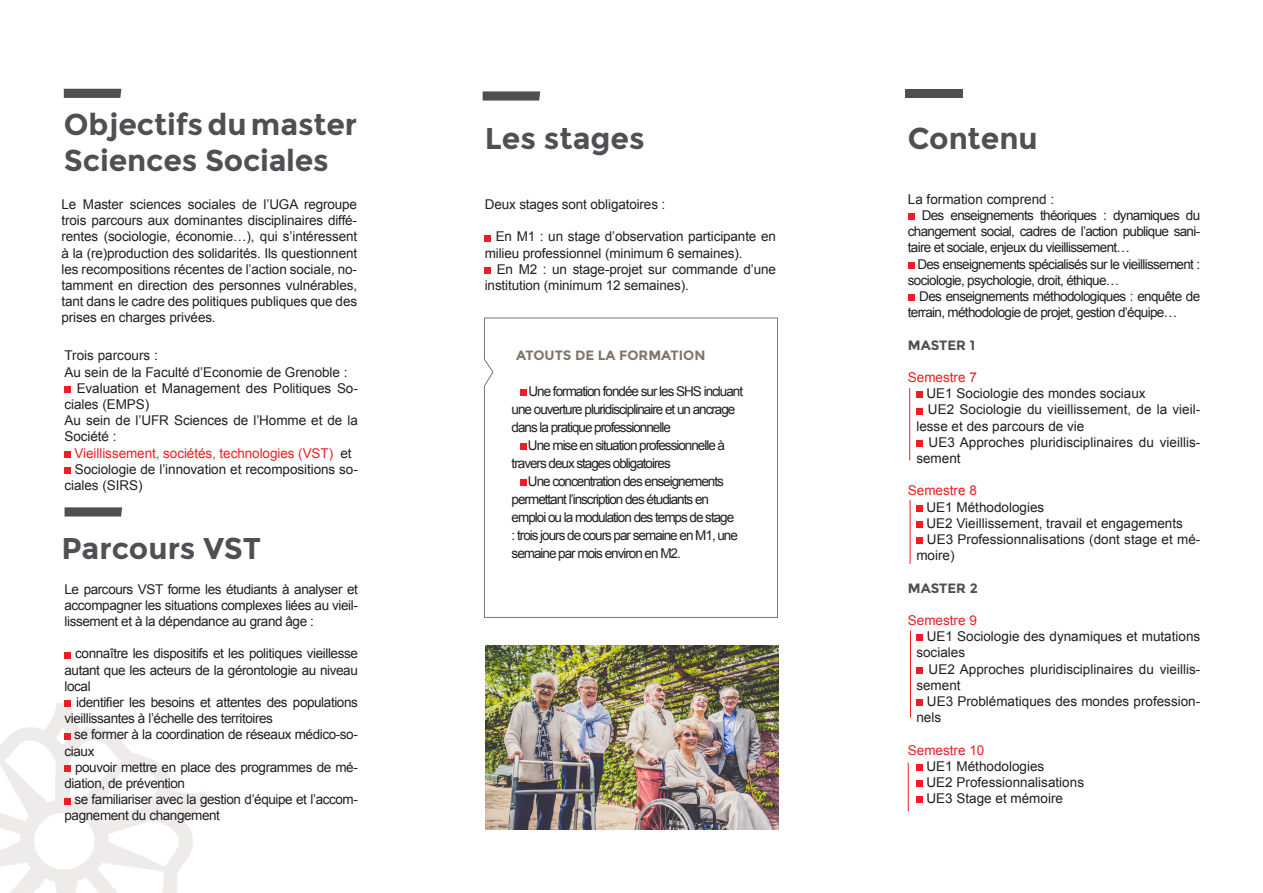
<style>
.page{position:relative;width:1263px;height:893px;background:#fff}
.page>*{position:absolute;margin:0;border:0;box-sizing:border-box;transform-origin:0 0}
.t1{font:700 30px/35.4px "Montserrat";letter-spacing:-.005em;color:#4e5053}
.t2{font:13.5px/16.2px "Arial";letter-spacing:-.03em;color:#231f20}
.t3{font:13.5px/16.2px "Arial";color:#231f20}
.t4{font:13.5px/18px "Arial";letter-spacing:-.075em;color:#231f20}
.t5{font:13.5px "Arial";letter-spacing:-.05em;color:#231f20}
.t6{font:13.5px "Arial";letter-spacing:-.005em;color:#231f20}
.t7{font:13.5px/16.2px "Arial";letter-spacing:-.01em;color:#231f20}
.t8{font:13.5px "Arial";letter-spacing:-.005em;color:#ee1d23}
.t9{font:700 13.5px "Montserrat";color:#807568}
.t10{font:700 13.5px "Montserrat";color:#4e5053}
.s1{color:#231f20}
</style>
<div class="page">
<img style="left:0;top:703px;width:210px;height:190px">
<svg style="left:65px;top:652px;width:6px;height:6px"></svg>
<svg style="left:65px;top:701px;width:6px;height:6px"></svg>
<svg style="left:65px;top:733px;width:6px;height:6px"></svg>
<div style="left:65px;top:765px;width:6px;height:7px;background:#ee1d23"></div>
<svg style="left:65px;top:798px;width:6px;height:6px"></svg>
<div style="left:908px;top:213px;width:6px;height:7px;background:#ee1d23"></div>
<svg style="left:908px;top:262px;width:6px;height:6px"></svg>
<div style="left:908px;top:294px;width:6px;height:7px;background:#ee1d23"></div>
<div style="left:916px;top:392px;width:7px;height:6px;background:#ee1d23"></div>
<div style="left:916px;top:408px;width:7px;height:6px;background:#ee1d23"></div>
<div style="left:916px;top:440px;width:7px;height:7px;background:#ee1d23"></div>
<div style="left:916px;top:505px;width:7px;height:6px;background:#ee1d23"></div>
<div style="left:916px;top:521px;width:7px;height:7px;background:#ee1d23"></div>
<div style="left:916px;top:537px;width:7px;height:7px;background:#ee1d23"></div>
<div style="left:916px;top:635px;width:7px;height:6px;background:#ee1d23"></div>
<div style="left:916px;top:667px;width:7px;height:6px;background:#ee1d23"></div>
<div style="left:916px;top:699px;width:7px;height:7px;background:#ee1d23"></div>
<div style="left:916px;top:764px;width:7px;height:7px;background:#ee1d23"></div>
<div style="left:916px;top:780px;width:7px;height:7px;background:#ee1d23"></div>
<div style="left:916px;top:797px;width:7px;height:6px;background:#ee1d23"></div>
<div style="left:905px;top:89px;width:57px;height:9px;background:#4e5053"></div>
<div style="left:65px;top:386px;width:6px;height:7px;background:#ee1d23"></div>
<div style="left:65px;top:451px;width:6px;height:7px;background:#ee1d23"></div>
<div style="left:65px;top:467px;width:6px;height:7px;background:#ee1d23"></div>
<svg style="left:64px;top:89px;width:57px;height:9px"></svg>
<svg style="left:485px;top:235px;width:6px;height:6px"></svg>
<div style="left:485px;top:267px;width:6px;height:7px;background:#ee1d23"></div>
<svg style="left:484px;top:318px;width:294px;height:300px"></svg>
<svg style="left:483px;top:91px;width:57px;height:10px"></svg>
<svg style="left:65px;top:507px;width:57px;height:9px"></svg>
<hr style="left:909px;top:388px;width:1px;height:72px;background:#ee1d23">
<hr style="left:910px;top:500px;width:1px;height:64px;background:#ee1d23">
<hr style="left:910px;top:631px;width:1px;height:86px;background:#ee1d23">
<hr style="left:908px;top:763px;width:1px;height:48px;background:#ee1d23">
<img style="left:485px;top:645px;width:294px;height:184px">
<h1 class="t1" style="left:64px;top:107px;width:295px">Objectifs du master<br>Sciences Sociales</h1>
<p class="t2" style="left:62px;top:196px;width:297px;text-align:justify">Le Master sciences sociales de l’UGA regroupe trois parcours aux dominantes disciplinaires diffé&shy;rentes (sociologie, économie…), qui s’intéressent à la (re)production des solidarités. Ils questionnent les recompositions récentes de l’action sociale, no&shy;tamment en direction des personnes vulnérables, tant dans le cadre des politiques publiques que des prises en charges privées.</p>
<p class="t3" style="left:65px;top:348px;width:95px">Trois parcours :</p>
<p class="t6" style="left:65px;top:363px;width:284px">Au sein de la Faculté d’Economie de Grenoble :</p>
<p class="t6" style="left:77px;top:379px;width:283px">Evaluation et Management des Politiques So-</p>
<p class="t6" style="left:65px;top:395px;width:86px">ciales (EMPS)</p>
<p class="t6" style="left:65px;top:412px;width:295px">Au sein de l’UFR Sciences de l’Homme et de la</p>
<p class="t6" style="left:65px;top:428px;width:53px">Société :</p>
<p class="t8" style="left:75px;top:444px;width:279px">Vieillissement, sociétés, technologies (VST) <span class="s1">et</span></p>
<p class="t6" style="left:75px;top:460px;width:284px">Sociologie de l’innovation et recompositions so-</p>
<p class="t6" style="left:65px;top:476px;width:79px">ciales (SIRS)</p>
<h1 class="t1" style="left:62px;top:531px;width:201px">Parcours VST</h1>
<p class="t2" style="left:65px;top:581px;width:295px;text-align:justify">Le parcours VST forme les étudiants à analyser et accompagner les situations complexes liées au vieil&shy;lissement et à la dépendance au grand âge :</p>
<p class="t2" style="left:65px;top:646px;width:295px;text-align:justify;text-indent:11px">connaître les dispositifs et les politiques vieillesse autant que les acteurs de la gérontologie au niveau local</p>
<p class="t2" style="left:65px;top:694px;width:295px;text-indent:12px">identifier les besoins et attentes des populations vieillissantes à l’échelle des territoires</p>
<p class="t2" style="left:65px;top:727px;width:295px;text-indent:10px">se former à la coordination de réseaux médico-so&shy;ciaux</p>
<p class="t2" style="left:65px;top:759px;width:295px;text-indent:11px">pouvoir mettre en place des programmes de mé&shy;diation, de prévention</p>
<p class="t2" style="left:65px;top:791px;width:295px;text-indent:10px">se familiariser avec la gestion d’équipe et l’accom&shy;pagnement du changement</p>
<h1 class="t1" style="left:485px;top:120px;width:161px">Les stages</h1>
<p class="t7" style="left:485px;top:196px;width:182px">Deux stages sont obligatoires :</p>
<p class="t7" style="left:485px;top:229px;width:293px;text-indent:11px">En M1 : un stage d’observation participante en milieu professionnel (minimum 6 semaines).</p>
<p class="t7" style="left:485px;top:261px;width:293px;text-indent:12px">En M2 : un stage-projet sur commande d’une institution (minimum 12 semaines).</p>
<p class="t9" style="left:516px;top:347px;width:191px">ATOUTS DE LA FORMATION</p>
<p class="t4" style="left:512px;top:382px;width:233px;text-indent:17px">Une formation fondée sur les SHS incluant une ouverture pluridisciplinaire et un ancrage dans la pratique professionnelle</p>
<p class="t4" style="left:512px;top:436px;width:215px;text-indent:16px">Une mise en situation professionnelle à travers deux stages obligatoires</p>
<p class="t4" style="left:512px;top:472px;width:228px;text-indent:16px">Une concentration des enseignements permettant l’inscription des étudiants en emploi ou la modulation des temps de stage : trois jours de cours par semaine en M1, une semaine par mois environ en M2.</p>
<h1 class="t1" style="left:908px;top:120px;width:131px">Contenu</h1>
<p class="t3" style="left:908px;top:191px;width:148px">La formation comprend :</p>
<p class="t5" style="left:922px;top:206px;width:280px">Des enseignements théoriques : dynamiques du</p>
<p class="t5" style="left:908px;top:222px;width:294px">changement social, cadres de l’action publique sani-</p>
<p class="t5" style="left:908px;top:239px;width:224px">taire et sociale, enjeux du vieillissement…</p>
<p class="t5" style="left:917px;top:255px;width:284px">Des enseignements spécialisés sur le vieillissement :</p>
<p class="t5" style="left:908px;top:271px;width:213px">sociologie, psychologie, droit, éthique…</p>
<p class="t5" style="left:919px;top:287px;width:282px">Des enseignements méthodologiques : enquête de</p>
<p class="t5" style="left:908px;top:303px;width:271px">terrain, méthodologie de projet, gestion d’équipe…</p>
<p class="t10" style="left:908px;top:337px;width:69px">MASTER 1</p>
<p class="t8" style="left:908px;top:368px;width:71px">Semestre 7</p>
<p class="t3" style="left:926px;top:385px;width:221px">UE1 Sociologie des mondes sociaux</p>
<p class="t3" style="left:928px;top:402px;width:274px">UE2 Sociologie du vieillissement, de la vieil-</p>
<p class="t3" style="left:916px;top:418px;width:170px">lesse et des parcours de vie</p>
<p class="t3" style="left:928px;top:434px;width:273px">UE3 Approches pluridisciplinaires du vieillis-</p>
<p class="t2" style="left:916px;top:450px;width:46px">sement</p>
<p class="t8" style="left:908px;top:482px;width:71px">Semestre 8</p>
<p class="t3" style="left:926px;top:499px;width:119px">UE1 Méthodologies</p>
<p class="t3" style="left:926px;top:515px;width:258px">UE2 Vieillissement, travail et engagements</p>
<p class="t3" style="left:927px;top:531px;width:275px">UE3 Professionnalisations (dont stage et mé-</p>
<p class="t2" style="left:916px;top:547px;width:40px">moire)</p>
<p class="t10" style="left:908px;top:580px;width:11px">master</p>
<p class="t10" style="left:970px;top:580px;width:10px">2</p>
<p class="t8" style="left:908px;top:611px;width:71px">Semestre 9</p>
<p class="t3" style="left:916px;top:628px;width:285px;text-indent:10px">UE1 Sociologie des dynamiques et mutations sociales</p>
<p class="t3" style="left:916px;top:661px;width:285px;text-indent:12px">UE2 Approches pluridisciplinaires du vieillis&shy;sement</p>
<p class="t3" style="left:916px;top:693px;width:285px;text-indent:11px">UE3 Problématiques des mondes profession&shy;nels</p>
<p class="t8" style="left:908px;top:741px;width:78px">Semestre 10</p>
<p class="t3" style="left:926px;top:758px;width:159px">UE1 Méthodologies<br>UE2 Professionnalisations<br>UE3 Stage et mémoire</p>
</div>
